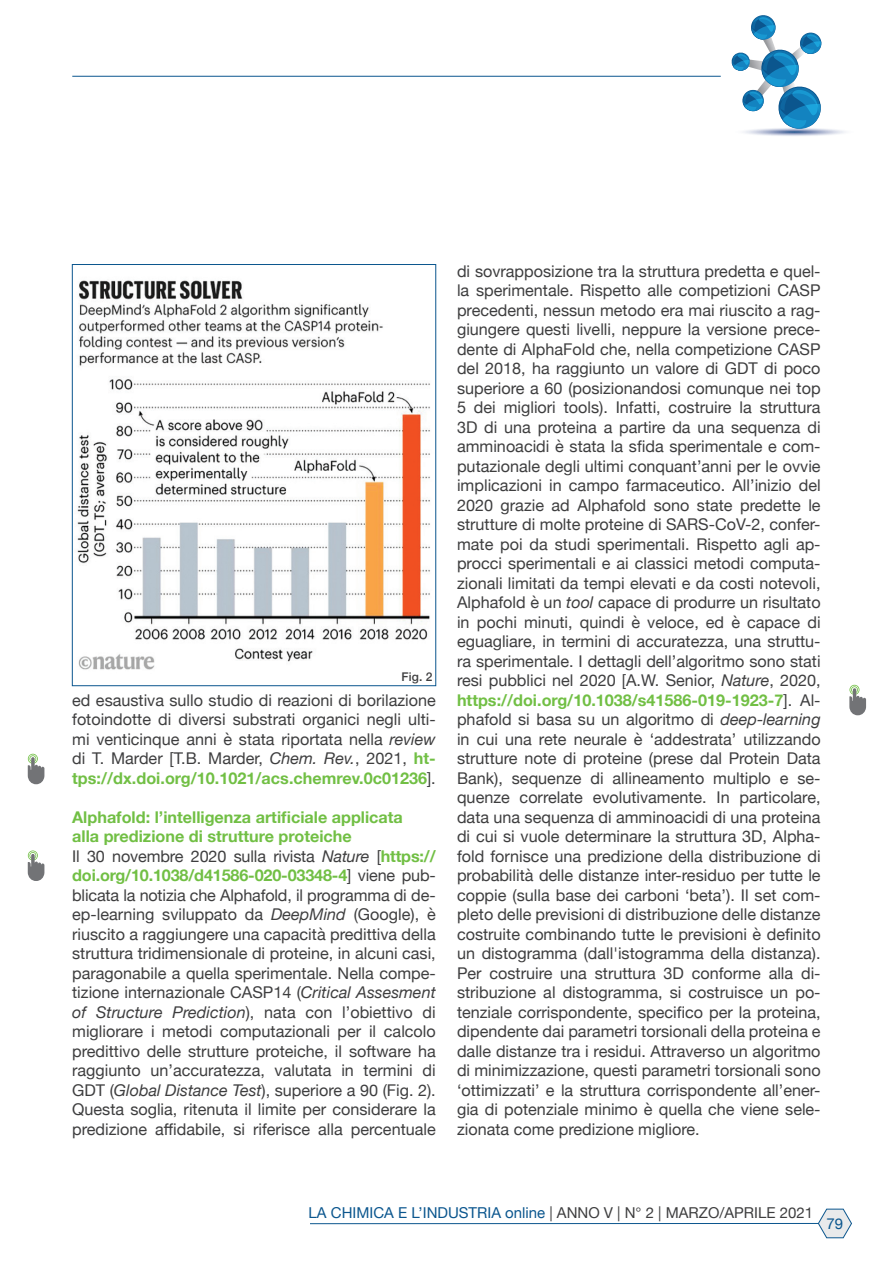
<style>
.page{position:relative;width:893px;height:1263px;background:#fff}
.page>*{position:absolute;margin:0;border:0;box-sizing:border-box;transform-origin:0 0}
.t1{font:16.2px/19.5px "Helvetica Neue";color:#3e3e3f;text-align:justify}
.t2{font:700 16.2px "Helvetica Neue";color:#71bf44}
.t3{font:15px "Helvetica Neue";color:#0b568e}
.Dida{font:500 12px "Helvetica Neue";color:#3e3e3f}
.s1{font-style:italic}
.s2{font-weight:700;color:#71bf44}
.s3{color:#3e3e3f}
</style>
<div class="page">
<hr style="left:72px;top:76px;width:649px;height:1px;background:#0b568e">
<svg style="left:731px;top:15px;width:114px;height:121px"></svg>
<svg style="left:818px;top:1209px;width:34px;height:29px"></svg>
<hr style="left:310px;top:1223px;width:508px;height:1px;background:#0b568e">
<img style="left:77px;top:280px;width:353px;height:390px">
<div style="left:72px;top:264px;width:364px;height:422px;border:1px solid #0b568e"></div>
<svg style="left:849px;top:685px;width:17px;height:30px"></svg>
<svg style="left:28px;top:754px;width:16px;height:30px"></svg>
<svg style="left:28px;top:850px;width:16px;height:31px"></svg>
<p class="Dida" style="left:402px;top:667px;width:32px">Fig. 2</p>
<p class="t1" style="left:72px;top:691px;width:365px">ed esaustiva sullo studio di reazioni di borilazione fotoindotte di diversi substrati organici negli ulti&shy;mi venticinque anni è stata riportata nella <span class="s1">review </span>di T. Marder [T.B. Marder, <span class="s1">Chem. Rev.</span>, 2021, <span class="s2">ht&shy;tps://dx.doi.org/10.1021/acs.chemrev.0c01236</span>].</p>
<p class="t2" style="left:72px;top:804px;width:332px">Alphafold: l’intelligenza artificiale applicata</p>
<p class="t2" style="left:72px;top:824px;width:281px">alla predizione di strutture proteiche</p>
<p class="t1" style="left:72px;top:847px;width:365px">Il 30 novembre 2020 sulla rivista <span class="s1">Nature</span> [<span class="s2">https:// doi.org/10.1038/d41586-020-03348-4</span>] viene pub&shy;blicata la notizia che Alphafold, il programma di de&shy;ep-learning sviluppato da <span class="s1">DeepMind</span> (Google), è riuscito a raggiungere una capacità predittiva della struttura tridimensionale di proteine, in alcuni casi, paragonabile a quella sperimentale. Nella compe&shy;tizione internazionale CASP14 (<span class="s1">Critical Assesment of Structure Prediction</span>), nata con l’obiettivo di migliorare i metodi computazionali per il calcolo predittivo delle strutture proteiche, il software ha raggiunto un’accuratezza, valutata in termini di GDT (<span class="s1">Global Distance Test</span>), superiore a 90 (Fig. 2).<br>Questa soglia, ritenuta il limite per considerare la predizione affidabile, si riferisce alla percentuale</p>
<p class="t1" style="left:457px;top:262px;width:365px">di sovrapposizione tra la struttura predetta e quel&shy;la sperimentale. Rispetto alle competizioni CASP precedenti, nessun metodo era mai riuscito a rag&shy;giungere questi livelli, neppure la versione prece&shy;dente di AlphaFold che, nella competizione CASP del 2018, ha raggiunto un valore di GDT di poco superiore a 60 (posizionandosi comunque nei top 5 dei migliori tools). Infatti, costruire la struttura 3D di una proteina a partire da una sequenza di amminoacidi è stata la sfida sperimentale e com&shy;putazionale degli ultimi conquant’anni per le ovvie implicazioni in campo farmaceutico. All’inizio del 2020 grazie ad Alphafold sono state predette le strutture di molte proteine di SARS-CoV-2, confer&shy;mate poi da studi sperimentali. Rispetto agli ap&shy;procci sperimentali e ai classici metodi computa&shy;zionali limitati da tempi elevati e da costi notevoli, Alphafold è un <span class="s1">tool</span> capace di produrre un risultato in pochi minuti, quindi è veloce, ed è capace di eguagliare, in termini di accuratezza, una struttu&shy;ra sperimentale. I dettagli dell’algoritmo sono stati resi pubblici nel 2020 [A.W. Senior, <span class="s1">Nature</span>, 2020, <span class="s2">https://doi.org/10.1038/s41586-019-1923-7</span>]. Al&shy;phafold si basa su un algoritmo di <span class="s1">deep-learning </span>in cui una rete neurale è ‘addestrata’ utilizzando strutture note di proteine (prese dal Protein Data Bank), sequenze di allineamento multiplo e se&shy;quenze correlate evolutivamente. In particolare, data una sequenza di amminoacidi di una proteina di cui si vuole determinare la struttura 3D, Alpha&shy;fold fornisce una predizione della distribuzione di probabilità delle distanze inter-residuo per tutte le coppie (sulla base dei carboni ‘beta’). Il set com&shy;pleto delle previsioni di distribuzione delle distanze costruite combinando tutte le previsioni è definito un distogramma (dall'istogramma della distanza).<br>Per costruire una struttura 3D conforme alla di&shy;stribuzione al distogramma, si costruisce un po&shy;tenziale corrispondente, specifico per la proteina, dipendente dai parametri torsionali della proteina e dalle distanze tra i residui. Attraverso un algoritmo di minimizzazione, questi parametri torsionali sono ‘ottimizzati’ e la struttura corrispondente all’ener&shy;gia di potenziale minimo è quella che viene sele&shy;zionata come predizione migliore.</p>
<p class="t3" style="left:309px;top:1202px;width:506px">LA CHIMICA E L’INDUSTRIA online <span class="s3">| ANNO V | N° 2 | MARZO/APRILE 2021</span></p>
<p class="t3" style="left:826px;top:1212px;width:18px">79</p>
</div>
